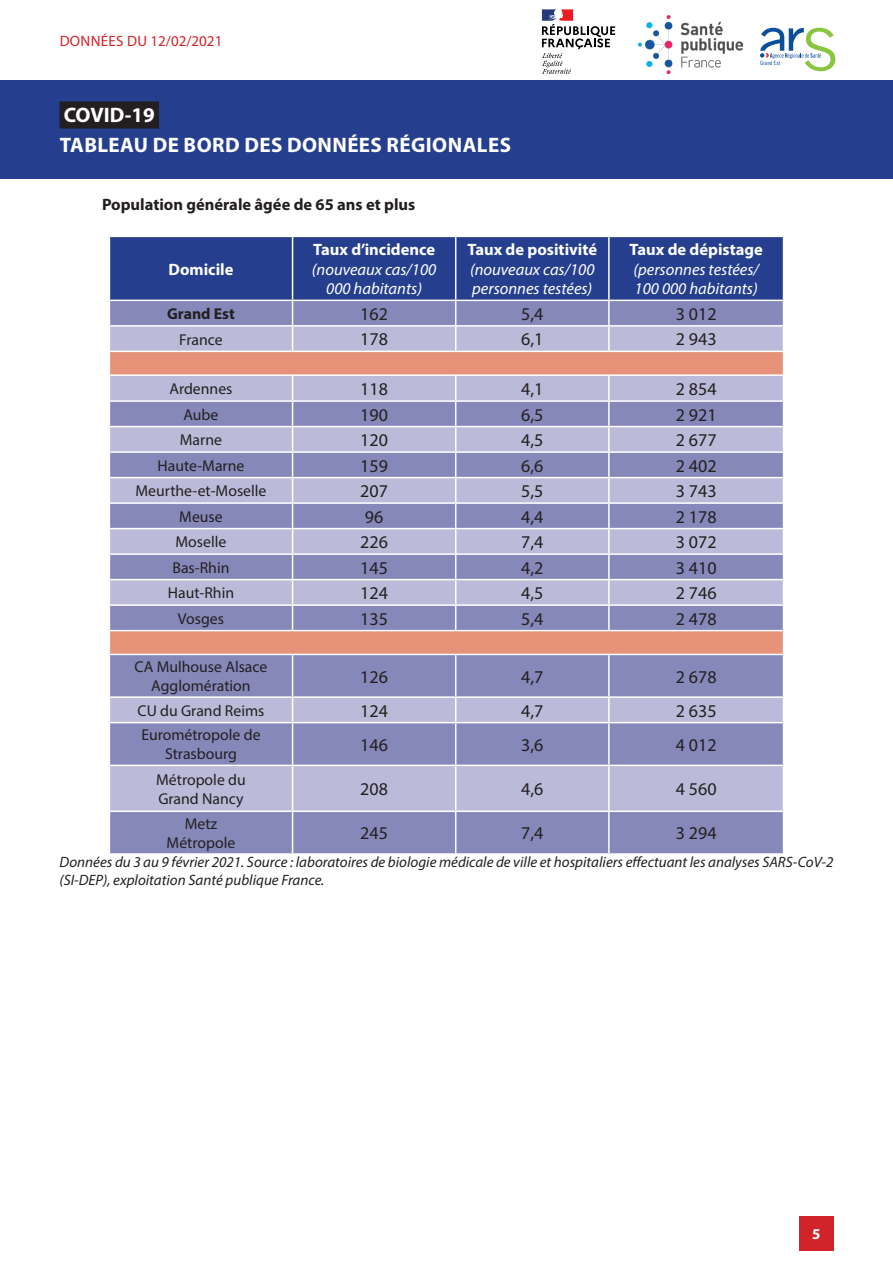
<style>
.page{position:relative;width:893px;height:1263px;background:#fff}
.page>*{position:absolute;margin:0;border:0;box-sizing:border-box;transform-origin:0 0}
.t1{font:700 21px/29.4px "Myriad Pro";letter-spacing:.02em;color:#fff}
.t2{font:18px "Myriad Pro";color:#231f20}
.t3{font:italic 16.5px/19.8px "Myriad Pro";color:#fff}
.Texte{font:700 16.5px "Myriad Pro";color:#231f20}
.t4{font:700 16.5px "Myriad Pro";color:#fff}
.t5{font:15.75px/18.9px "Myriad Pro";color:#231f20;text-align:center}
.t6{font:700 15.75px "Myriad Pro";color:#231f20}
.Legende{font:italic 15px/18px "Myriad Pro";color:#231f20}
.t7{font:15px "Myriad Pro";letter-spacing:.02em;color:#d1232a}
.t8{font:700 15px "Myriad Pro";color:#fff}
.t9{font:5.85px "Trade Gothic LT Std Cn 18";color:#0b4e9b}
.s1{font-weight:700;font-style:normal}
</style>
<div class="page">
<div style="left:0;top:80px;width:893px;height:99px;background:#253f8e"></div>
<div style="left:60px;top:101px;width:99px;height:27px;background:#231f20"></div>
<div style="left:799px;top:1216px;width:34px;height:34px;background:#d1232a"></div>
<img style="left:638px;top:15px;width:104px;height:59px">
<svg style="left:760px;top:28px;width:75px;height:43px"></svg>
<svg style="left:542px;top:9px;width:73px;height:65px"></svg>
<div style="left:110px;top:812px;width:673px;height:41px;background:#8688ba"></div>
<svg style="left:110px;top:655px;width:673px;height:155px;background:#9e9fc8"></svg>
<svg style="left:109px;top:236px;width:675px;height:418px;background:#9b97bb"></svg>
<hr style="left:293px;top:630px;width:163px;height:1px;background:#fff">
<hr style="left:456px;top:630px;width:153px;height:1px;background:#fff">
<hr style="left:609px;top:630px;width:175px;height:1px;background:#fff">
<hr style="left:292px;top:655px;width:1px;height:41px;background:#fff">
<hr style="left:455px;top:655px;width:1px;height:41px;background:#fff">
<hr style="left:608px;top:655px;width:2px;height:41px;background:#fff">
<hr style="left:109px;top:696px;width:184px;height:2px;background:#fff">
<hr style="left:293px;top:696px;width:163px;height:2px;background:#fff">
<svg style="left:292px;top:698px;width:1px;height:24px"></svg>
<hr style="left:456px;top:696px;width:153px;height:2px;background:#fff">
<svg style="left:455px;top:698px;width:1px;height:24px"></svg>
<hr style="left:609px;top:696px;width:175px;height:2px;background:#fff">
<hr style="left:608px;top:698px;width:2px;height:24px;background:#fff">
<hr style="left:109px;top:722px;width:184px;height:1px;background:#fff">
<hr style="left:293px;top:722px;width:163px;height:1px;background:#fff">
<hr style="left:292px;top:723px;width:1px;height:42px;background:#fff">
<hr style="left:456px;top:722px;width:153px;height:1px;background:#fff">
<hr style="left:455px;top:723px;width:1px;height:42px;background:#fff">
<hr style="left:609px;top:722px;width:175px;height:1px;background:#fff">
<hr style="left:608px;top:723px;width:2px;height:42px;background:#fff">
<hr style="left:109px;top:765px;width:184px;height:1px;background:#fff">
<hr style="left:293px;top:765px;width:163px;height:1px;background:#fff">
<hr style="left:292px;top:766px;width:1px;height:44px;background:#fff">
<hr style="left:456px;top:765px;width:153px;height:1px;background:#fff">
<hr style="left:455px;top:766px;width:1px;height:44px;background:#fff">
<hr style="left:609px;top:765px;width:175px;height:1px;background:#fff">
<hr style="left:608px;top:766px;width:2px;height:44px;background:#fff">
<hr style="left:292px;top:812px;width:1px;height:41px;background:#fff">
<hr style="left:455px;top:812px;width:1px;height:41px;background:#fff">
<hr style="left:608px;top:812px;width:2px;height:41px;background:#fff">
<p class="t7" style="left:60px;top:31px;width:164px">DONNÉES DU 12/02/2021</p>
<h1 class="t1" style="left:60px;top:100px;width:453px">COVID-19<br>TABLEAU DE BORD DES DONNÉES RÉGIONALES</h1>
<p class="Texte" style="left:102px;top:194px;width:315px">Population générale âgée de 65 ans et plus</p>
<p class="t9" style="left:760px;top:59px;width:22px">Grand Est</p>
<p class="t4" style="left:169px;top:258px;width:66px">Domicile</p>
<p class="t3" style="left:312px;top:239px;width:126px;text-align:center"><span class="s1">Taux d’incidence </span>(nouveaux cas/100<br>000 habitants)</p>
<p class="t3" style="left:467px;top:239px;width:131px"><span class="s1">Taux de positivité </span>(nouveaux cas/100 personnes testées)</p>
<p class="t3" style="left:630px;top:239px;width:135px"><span class="s1">Taux de dépistage </span>(personnes testées/<br>100 000 habitants)</p>
<p class="t6" style="left:167px;top:303px;width:69px">Grand Est</p>
<p class="t2" style="left:360px;top:303px;width:29px">162</p>
<p class="t2" style="left:521px;top:303px;width:24px">5,4</p>
<p class="t2" style="left:676px;top:303px;width:42px">3 012</p>
<p class="t5" style="left:179px;top:329px;width:45px">France</p>
<p class="t2" style="left:360px;top:328px;width:29px">178</p>
<p class="t2" style="left:521px;top:328px;width:24px">6,1</p>
<p class="t2" style="left:676px;top:328px;width:42px">2 943</p>
<p class="t5" style="left:169px;top:379px;width:64px">Ardennes</p>
<p class="t2" style="left:360px;top:378px;width:29px">118</p>
<p class="t2" style="left:521px;top:378px;width:24px">4,1</p>
<p class="t2" style="left:676px;top:378px;width:42px">2 854</p>
<p class="t5" style="left:183px;top:405px;width:36px">Aube</p>
<p class="t2" style="left:360px;top:403px;width:29px">190</p>
<p class="t2" style="left:521px;top:403px;width:24px">6,5</p>
<p class="t2" style="left:676px;top:403px;width:42px">2 921</p>
<p class="t5" style="left:180px;top:430px;width:44px">Marne</p>
<p class="t2" style="left:360px;top:429px;width:29px">120</p>
<p class="t2" style="left:521px;top:429px;width:24px">4,5</p>
<p class="t2" style="left:676px;top:429px;width:42px">2 677</p>
<p class="t5" style="left:157px;top:456px;width:89px">Haute-Marne</p>
<p class="t2" style="left:360px;top:454px;width:29px">159</p>
<p class="t2" style="left:521px;top:454px;width:24px">6,6</p>
<p class="t2" style="left:676px;top:454px;width:42px">2 402</p>
<p class="t5" style="left:135px;top:481px;width:132px">Meurthe-et-Moselle</p>
<p class="t2" style="left:360px;top:480px;width:29px">207</p>
<p class="t2" style="left:521px;top:480px;width:24px">5,5</p>
<p class="t2" style="left:676px;top:480px;width:42px">3 743</p>
<p class="t5" style="left:179px;top:507px;width:45px">Meuse</p>
<p class="t2" style="left:365px;top:505px;width:20px">96</p>
<p class="t2" style="left:521px;top:505px;width:24px">4,4</p>
<p class="t2" style="left:676px;top:505px;width:42px">2 178</p>
<p class="t5" style="left:176px;top:532px;width:52px">Moselle</p>
<p class="t2" style="left:360px;top:531px;width:29px">226</p>
<p class="t2" style="left:521px;top:531px;width:24px">7,4</p>
<p class="t2" style="left:676px;top:531px;width:42px">3 072</p>
<p class="t5" style="left:172px;top:558px;width:58px">Bas-Rhin</p>
<p class="t2" style="left:360px;top:556px;width:29px">145</p>
<p class="t2" style="left:521px;top:556px;width:24px">4,2</p>
<p class="t2" style="left:676px;top:556px;width:42px">3 410</p>
<p class="t5" style="left:168px;top:583px;width:68px">Haut-Rhin</p>
<p class="t2" style="left:360px;top:582px;width:29px">124</p>
<p class="t2" style="left:521px;top:582px;width:24px">4,5</p>
<p class="t2" style="left:676px;top:582px;width:42px">2 746</p>
<p class="t5" style="left:178px;top:609px;width:48px">Vosges</p>
<p class="t2" style="left:360px;top:607px;width:29px">135</p>
<p class="t2" style="left:521px;top:607px;width:24px">5,4</p>
<p class="t2" style="left:676px;top:607px;width:42px">2 478</p>
<p class="t5" style="left:135px;top:657px;width:134px">CA Mulhouse Alsace</p>
<p class="t5" style="left:151px;top:676px;width:101px">Agglomération</p>
<p class="t2" style="left:360px;top:665px;width:29px">126</p>
<p class="t2" style="left:521px;top:665px;width:24px">4,7</p>
<p class="t2" style="left:676px;top:665px;width:42px">2 678</p>
<p class="t5" style="left:138px;top:701px;width:128px">CU du Grand Reims</p>
<p class="t2" style="left:360px;top:699px;width:29px">124</p>
<p class="t2" style="left:521px;top:699px;width:24px">4,7</p>
<p class="t2" style="left:676px;top:699px;width:42px">2 635</p>
<p class="t5" style="left:141px;top:725px;width:121px">Eurométropole de<br>Strasbourg</p>
<p class="t2" style="left:360px;top:734px;width:29px">146</p>
<p class="t2" style="left:521px;top:734px;width:24px">3,6</p>
<p class="t2" style="left:676px;top:734px;width:42px">4 012</p>
<p class="t5" style="left:156px;top:770px;width:91px;text-align:left">Métropole du<br>Grand Nancy</p>
<p class="t2" style="left:360px;top:778px;width:29px">208</p>
<p class="t2" style="left:521px;top:778px;width:24px">4,6</p>
<p class="t2" style="left:676px;top:778px;width:42px">4 560</p>
<p class="t5" style="left:185px;top:814px;width:34px">Metz</p>
<p class="t5" style="left:167px;top:833px;width:70px">Métropole</p>
<p class="t2" style="left:360px;top:822px;width:29px">245</p>
<p class="t2" style="left:521px;top:822px;width:24px">7,4</p>
<p class="t2" style="left:676px;top:822px;width:42px">3 294</p>
<p class="Legende" style="left:60px;top:852px;width:775px">Données du 3 au 9 février 2021. Source : laboratoires de biologie médicale de ville et hospitaliers effectuant les analyses SARS-CoV-2 (SI-DEP), exploitation Santé publique France.</p>
<p class="t8" style="left:812px;top:1224px;width:10px">5</p>
</div>
